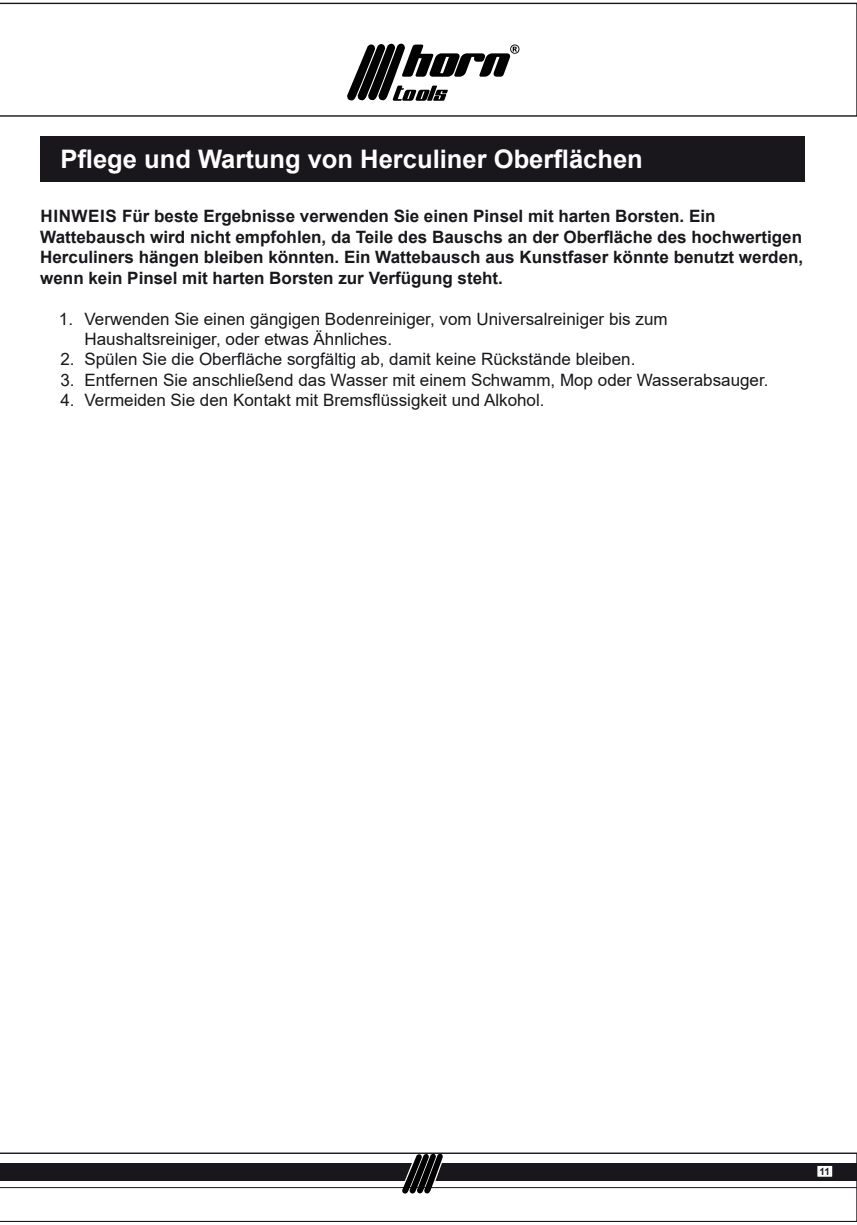
<style>
.page{position:relative;width:857px;height:1225px;background:#fff}
.page>*{position:absolute;margin:0;border:0;box-sizing:border-box;transform-origin:0 0}
.t1{font:700 25.6px "Arial";color:#fff}
.t2{font:17px/20.4px "Arial";color:#1a171c}
.t3{font:700 17px/20.4px "Arial";color:#1a171c}
.t4{font:700 10px "Arial";color:#1b1c20}
</style>
<div class="page">
<svg style="left:0;top:3px;width:856px;height:114px"></svg>
<svg style="left:346px;top:43px;width:173px;height:58px"></svg>
<div style="left:40px;top:136px;width:764px;height:46px;background:#1a171c"></div>
<svg style="left:0;top:1152px;width:856px;height:70px"></svg>
<div style="left:0;top:1163px;width:856px;height:17px;background:#1a171c"></div>
<div style="left:816px;top:1165px;width:16px;height:12px;background:#fff"></div>
<div style="left:816px;top:1165px;width:16px;height:12px;border:1px solid #1b1c20"></div>
<svg style="left:401px;top:1153px;width:42px;height:41px"></svg>
<p class="t1" style="left:60px;top:141px;width:583px">Pflege und Wartung von Herculiner Oberflächen</p>
<p class="t3" style="left:40px;top:206px;width:764px">HINWEIS Für beste Ergebnisse verwenden Sie einen Pinsel mit harten Borsten. Ein Wattebausch wird nicht empfohlen, da Teile des Bauschs an der Oberfläche des hochwertigen Herculiners hängen bleiben könnten. Ein Wattebausch aus Kunstfaser könnte benutzt werden, wenn kein Pinsel mit harten Borsten zur Verfügung steht.</p>
<p class="t2" style="left:84px;top:310px;width:584px;text-indent:-26px">1. Verwenden Sie einen gängigen Bodenreiniger, vom Universalreiniger bis zum<br>Haushaltsreiniger, oder etwas Ähnliches.</p>
<p class="t2" style="left:60px;top:351px;width:576px">2. Spülen Sie die Oberfläche sorgfältig ab, damit keine Rückstände bleiben.</p>
<p class="t2" style="left:60px;top:371px;width:709px">3. Entfernen Sie anschließend das Wasser mit einem Schwamm, Mop oder Wasserabsauger.</p>
<p class="t2" style="left:60px;top:392px;width:485px">4. Vermeiden Sie den Kontakt mit Bremsflüssigkeit und Alkohol.</p>
<p class="t4" style="left:819px;top:1167px;width:12px">11</p>
</div>
